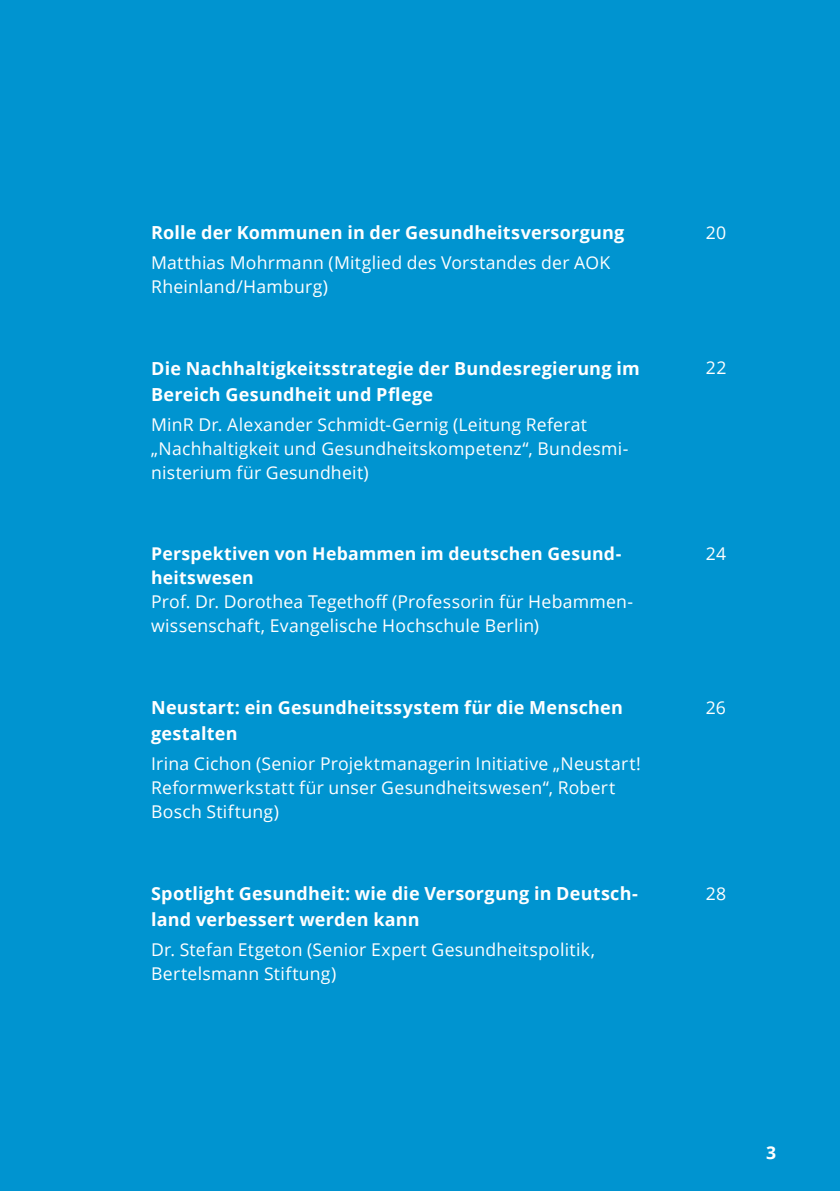
<style>
.page{position:relative;width:840px;height:1191px;background:#fff}
.page>*{position:absolute;margin:0;border:0;box-sizing:border-box;transform-origin:0 0}
.t1{font:700 18px/26px "Open Sans";letter-spacing:.015em;color:#fff}
.t2{font:17.6px/24px "Open Sans";letter-spacing:.015em;color:#fff}
.t3{font:700 17.6px/24px "Open Sans";letter-spacing:.015em;color:#fff}
</style>
<div class="page">
<div style="left:0;top:0;width:839px;height:1191px;background:#0094d0"></div>
<p class="t1" style="left:151px;top:219px;width:474px">Rolle der Kommunen in der Gesundheitsversorgung</p>
<p class="t2" style="left:151px;top:250px;width:460px">Matthias Mohrmann (Mitglied des Vorstandes der AOK<br>Rheinland/Hamburg)</p>
<p class="t1" style="left:151px;top:355px;width:490px">Die Nachhaltigkeitsstrategie der Bundesregierung im<br>Bereich Gesundheit und Pflege</p>
<p class="t2" style="left:151px;top:412px;width:478px">MinR Dr. Alexander Schmidt-Gernig (Leitung Referat „Nachhaltigkeit und Gesundheitskompetenz“, Bundesmi&shy;nisterium für Gesundheit)</p>
<p class="t3" style="left:151px;top:541px;width:471px">Perspektiven von Hebammen im deutschen Gesund&shy;heitswesen</p>
<p class="t2" style="left:151px;top:589px;width:483px">Prof. Dr. Dorothea Tegethoff (Professorin für Hebammen&shy;wissenschaft, Evangelische Hochschule Berlin)</p>
<p class="t1" style="left:151px;top:694px;width:473px">Neustart: ein Gesundheitssystem für die Menschen gestalten</p>
<p class="t2" style="left:151px;top:751px;width:491px">Irina Cichon (Senior Projektmanagerin Initiative „Neustart!<br>Reformwerkstatt für unser Gesundheitswesen“, Robert<br>Bosch Stiftung)</p>
<p class="t1" style="left:151px;top:880px;width:488px">Spotlight Gesundheit: wie die Versorgung in Deutsch&shy;land verbessert werden kann</p>
<p class="t2" style="left:151px;top:937px;width:445px">Dr. Stefan Etgeton (Senior Expert Gesundheitspolitik,<br>Bertelsmann Stiftung)</p>
<p class="t2" style="left:705px;top:220px;width:22px">20</p>
<p class="t2" style="left:705px;top:355px;width:22px">22</p>
<p class="t2" style="left:705px;top:541px;width:22px">24</p>
<p class="t2" style="left:705px;top:695px;width:22px">26</p>
<p class="t2" style="left:705px;top:881px;width:22px">28</p>
<p class="t3" style="left:765px;top:1140px;width:12px">3</p>
</div>
